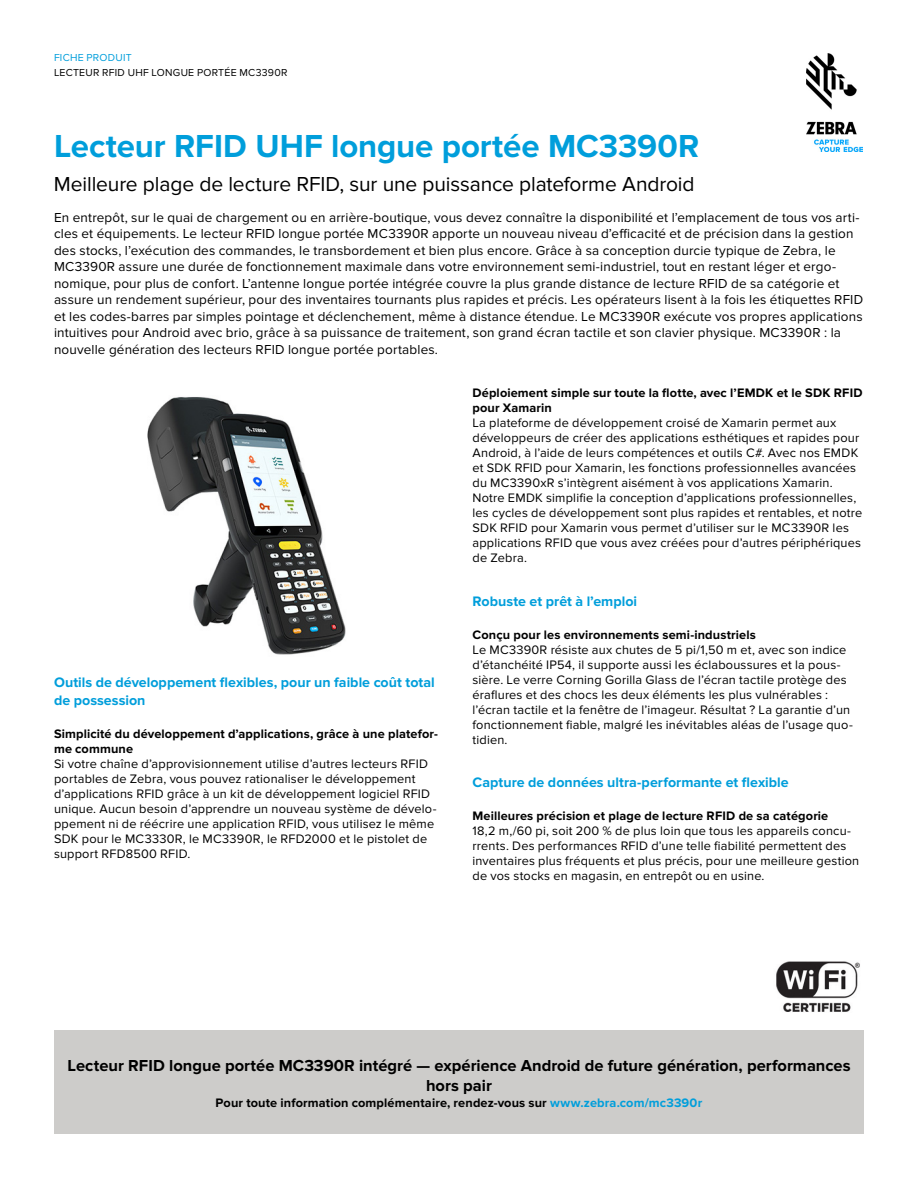
<style>
.page{position:relative;width:918px;height:1188px;background:#fff}
.page>*{position:absolute;margin:0;border:0;box-sizing:border-box;transform-origin:0 0}
.t1{font:700 33px "Proxima Nova";color:#009edb}
.t2{font:21px "Proxima Nova";letter-spacing:-.005em;color:#000}
.t3{font:700 16.5px/20.2px "Proxima Nova";color:#000;text-align:center}
.t4{font:700 14.25px/17.2px "Proxima Nova";color:#009edb}
.t5{font:13.5px/16.5px "Proxima Nova";letter-spacing:.01em;color:#000}
.t6{font:12.75px/15px "Proxima Nova";letter-spacing:.015em;color:#000}
.t7{font:700 12.75px/15px "Proxima Nova";letter-spacing:.01em;color:#000}
.t8{font:10.5px "Proxima Nova";letter-spacing:.025em;color:#000}
.t9{font:10.5px "Proxima Nova";letter-spacing:.025em;color:#009edb}
.s1{color:#009edb}
</style>
<div class="page">
<img style="left:806px;top:54px;width:56px;height:97px">
<div style="left:54px;top:1031px;width:810px;height:103px;background:#cdccca"></div>
<img style="left:776px;top:961px;width:84px;height:51px">
<img style="left:147px;top:397px;width:199px;height:258px">
<p class="t9" style="left:54px;top:52px;width:79px">FICHE PRODUIT</p>
<p class="t8" style="left:54px;top:66px;width:235px">LECTEUR RFID UHF LONGUE PORTÉE MC3390R</p>
<h1 class="t1" style="left:54px;top:127px;width:647px">Lecteur RFID UHF longue portée MC3390R</h1>
<h2 class="t2" style="left:54px;top:172px;width:642px">Meilleure plage de lecture RFID, sur une puissance plateforme Android</h2>
<p class="t5" style="left:54px;top:209px;width:811px">En entrepôt, sur le quai de chargement ou en arrière-boutique, vous devez connaître la disponibilité et l’emplacement de tous vos arti&shy;cles et équipements. Le lecteur RFID longue portée MC3390R apporte un nouveau niveau d’efficacité et de précision dans la gestion des stocks, l’exécution des commandes, le transbordement et bien plus encore. Grâce à sa conception durcie typique de Zebra, le MC3390R assure une durée de fonctionnement maximale dans votre environnement semi-industriel, tout en restant léger et ergo&shy;nomique, pour plus de confort. L’antenne longue portée intégrée couvre la plus grande distance de lecture RFID de sa catégorie et assure un rendement supérieur, pour des inventaires tournants plus rapides et précis. Les opérateurs lisent à la fois les étiquettes RFID et les codes-barres par simples pointage et déclenchement, même à distance étendue. Le MC3390R exécute vos propres applications intuitives pour Android avec brio, grâce à sa puissance de traitement, son grand écran tactile et son clavier physique. MC3390R : la nouvelle génération des lecteurs RFID longue portée portables.</p>
<p class="t4" style="left:54px;top:674px;width:382px">Outils de développement flexibles, pour un faible coût total de possession</p>
<p class="t7" style="left:54px;top:726px;width:385px">Simplicité du développement d’applications, grâce à une platefor&shy;me commune</p>
<p class="t6" style="left:54px;top:756px;width:384px">Si votre chaîne d’approvisionnement utilise d’autres lecteurs RFID portables de Zebra, vous pouvez rationaliser le développement d’applications RFID grâce à un kit de développement logiciel RFID unique. Aucun besoin d’apprendre un nouveau système de dévelo&shy;ppement ni de réécrire une application RFID, vous utilisez le même SDK pour le MC3330R, le MC3390R, le RFD2000 et le pistolet de support RFD8500 RFID.</p>
<p class="t7" style="left:472px;top:386px;width:392px">Déploiement simple sur toute la flotte, avec l’EMDK et le SDK RFID pour Xamarin</p>
<p class="t6" style="left:472px;top:416px;width:391px">La plateforme de développement croisé de Xamarin permet aux développeurs de créer des applications esthétiques et rapides pour Android, à l’aide de leurs compétences et outils C#. Avec nos EMDK et SDK RFID pour Xamarin, les fonctions professionnelles avancées du MC3390xR s’intègrent aisément à vos applications Xamarin.<br>Notre EMDK simplifie la conception d’applications professionnelles, les cycles de développement sont plus rapides et rentables, et notre SDK RFID pour Xamarin vous permet d’utiliser sur le MC3390R les applications RFID que vous avez créées pour d’autres périphériques de Zebra.</p>
<p class="t4" style="left:472px;top:593px;width:166px">Robuste et prêt à l’emploi</p>
<p class="t7" style="left:472px;top:627px;width:285px">Conçu pour les environnements semi-industriels</p>
<p class="t6" style="left:472px;top:642px;width:382px">Le MC3390R résiste aux chutes de 5 pi/1,50 m et, avec son indice d’étanchéité IP54, il supporte aussi les éclaboussures et la pous&shy;sière. Le verre Corning Gorilla Glass de l’écran tactile protège des éraflures et des chocs les deux éléments les plus vulnérables : l’écran tactile et la fenêtre de l’imageur. Résultat ? La garantie d’un fonctionnement fiable, malgré les inévitables aléas de l’usage quo&shy;tidien.</p>
<p class="t4" style="left:472px;top:774px;width:318px">Capture de données ultra-performante et flexible</p>
<p class="t7" style="left:472px;top:809px;width:357px">Meilleures précision et plage de lecture RFID de sa catégorie</p>
<p class="t6" style="left:472px;top:824px;width:388px">18,2 m,/60 pi, soit 200 % de plus loin que tous les appareils concu&shy;rrents. Des performances RFID d’une telle fiabilité permettent des inventaires plus fréquents et plus précis, pour une meilleure gestion de vos stocks en magasin, en entrepôt ou en usine.</p>
<p class="t3" style="left:68px;top:1056px;width:785px">Lecteur RFID longue portée MC3390R intégré — expérience Android de future génération, performances hors pair</p>
<p class="t7" style="left:216px;top:1095px;width:488px">Pour toute information complémentaire, rendez-vous sur <span class="s1">www.zebra.com/mc3390r</span></p>
</div>
